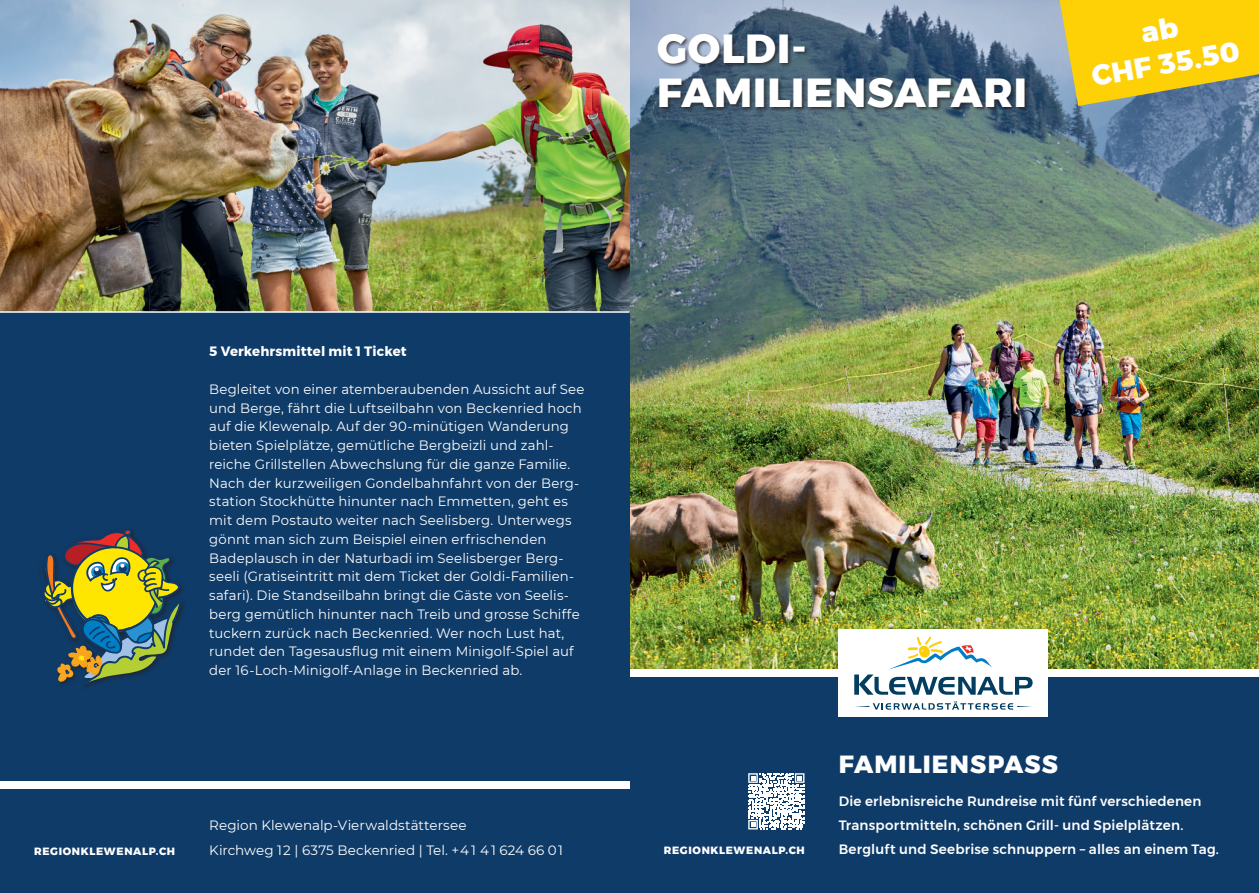
<style>
.page{position:relative;width:1259px;height:893px;background:#fff}
.page>*{position:absolute;margin:0;border:0;box-sizing:border-box;transform-origin:0 0}
.t1{font:800 40.5px/44.1px "Montserrat";letter-spacing:.02em;color:#fff}
.t2{font:800 28.35px/34px "Montserrat";color:#fff;text-align:center}
.t3{font:800 24.75px "Montserrat";letter-spacing:.05em;color:#fff}
.t4{font:13.5px/18.8px "Montserrat";letter-spacing:.01em;color:#fff}
.t5{font:500 13.5px/24.3px "Montserrat";letter-spacing:.015em;color:#fff}
.t6{font:700 13.5px "Montserrat";letter-spacing:.015em;color:#fff}
.t7{font:800 10.5px "Montserrat";letter-spacing:.065em;color:#fff}
</style>
<div class="page">
<img style="left:629px;top:0;width:630px;height:669px">
<div style="left:621px;top:673px;width:638px;height:220px;background:#0f3b68"></div>
<div style="left:621px;top:669px;width:638px;height:8px;background:#fff"></div>
<div style="left:838px;top:629px;width:210px;height:88px;background:#fff"></div>
<svg style="left:854px;top:637px;width:178px;height:58px"></svg>
<svg style="left:855px;top:701px;width:177px;height:9px"></svg>
<svg style="left:1059px;top:0;width:200px;height:106px;background:#e2c226"></svg>
<svg style="left:748px;top:773px;width:56px;height:56px"></svg>
<div style="left:0;top:230px;width:629px;height:663px;background:#0f3b68"></div>
<img style="left:0;top:0;width:629px;height:311px">
<div style="left:0;top:781px;width:629px;height:8px;background:#fff"></div>
<hr style="left:0;top:311px;width:629px;height:2px;background:#fff">
<div style="left:657px;top:33px;width:373px;height:79px;background:#231f20;opacity:.75"></div>
<svg style="left:42px;top:529px;width:140px;height:156px"></svg>
<h1 class="t1" style="left:657px;top:26px;width:371px">GOLDI-<br>FAMILIENSAFARI</h1>
<h2 class="t2" style="left:1083px;top:26px;width:151px;rotate:-10deg">ab<br>CHF 35.50</h2>
<p class="t6" style="left:209px;top:341px;width:199px">5 Verkehrsmittel mit 1 Ticket</p>
<p class="t4" style="left:209px;top:379px;width:377px">Begleitet von einer atemberaubenden Aussicht auf See und Berge, fährt die Luftseilbahn von Beckenried hoch auf die Klewenalp. Auf der 90-minütigen Wanderung bieten Spielplätze, gemütliche Bergbeizli und zahl&shy;reiche Grillstellen Abwechslung für die ganze Familie.<br>Nach der kurzweiligen Gondelbahnfahrt von der Berg&shy;station Stockhütte hinunter nach Emmetten, geht es mit dem Postauto weiter nach Seelisberg. Unterwegs gönnt man sich zum Beispiel einen erfrischenden Badeplausch in der Naturbadi im Seelisberger Berg&shy;seeli (Gratiseintritt mit dem Ticket der Goldi-Familien&shy;safari). Die Standseilbahn bringt die Gäste von Seelis&shy;berg gemütlich hinunter nach Treib und grosse Schiffe tuckern zurück nach Beckenried. Wer noch Lust hat, rundet den Tagesausflug mit einem Minigolf-Spiel auf der 16-Loch-Minigolf-Anlage in Beckenried ab.</p>
<p class="t4" style="left:209px;top:815px;width:259px">Region Klewenalp-Vierwaldstättersee</p>
<p class="t7" style="left:34px;top:842px;width:143px">REGIONKLEWENALP.CH</p>
<p class="t4" style="left:209px;top:840px;width:355px">Kirchweg 12 | 6375 Beckenried | Tel. +4 1 4 1 624 66 01</p>
<h3 class="t3" style="left:838px;top:744px;width:221px">FAMILIENSPASS</h3>
<p class="t5" style="left:838px;top:789px;width:364px">Die erlebnisreiche Rundreise mit fünf verschiedenen<br>Transportmitteln, schönen Grill- und Spielplätzen.</p>
<p class="t7" style="left:664px;top:842px;width:143px">REGIONKLEWENALP.CH</p>
<p class="t5" style="left:838px;top:837px;width:382px">Bergluft und Seebrise schnuppern – alles an einem Tag.</p>
</div>
